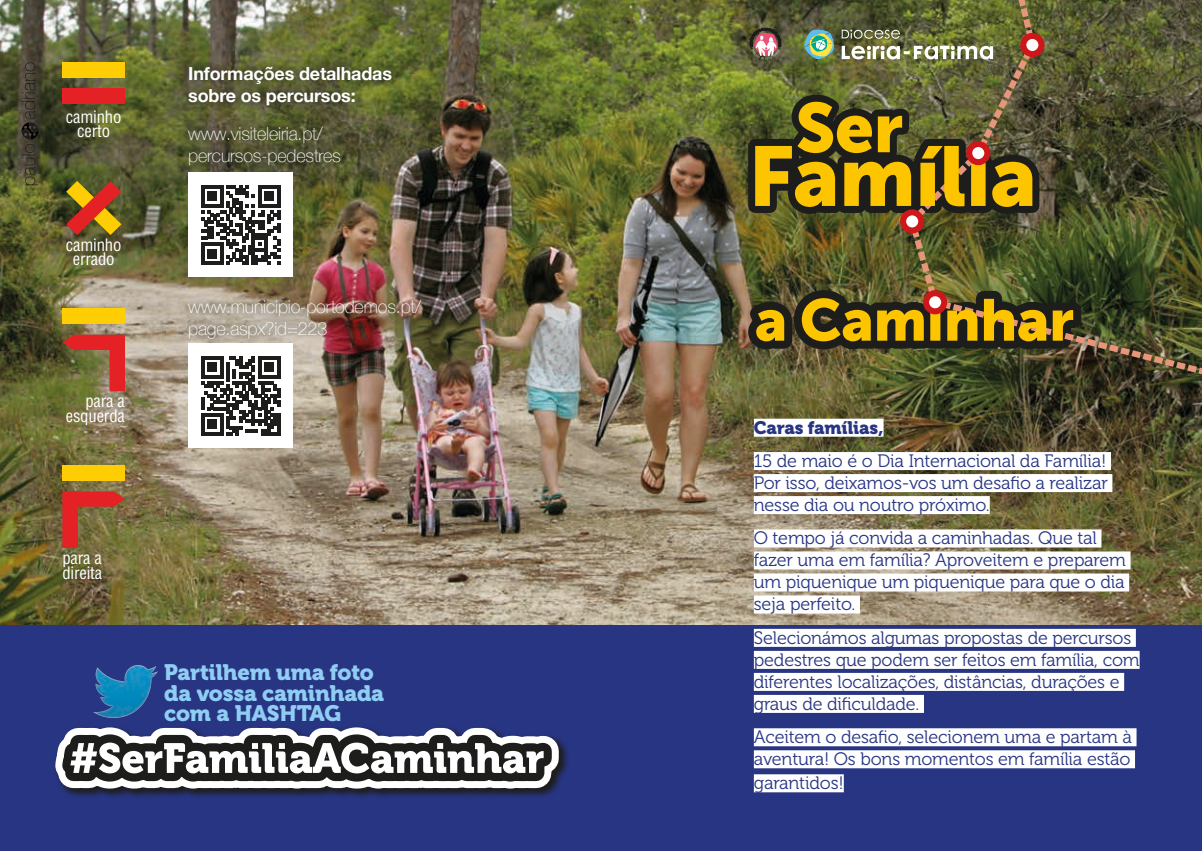
<style>
.page{position:relative;width:1202px;height:851px;background:#fff}
.page>*{position:absolute;margin:0;border:0;box-sizing:border-box;transform-origin:0 0}
.t1{font:22.2px/20.4px "Museo 900";letter-spacing:-.01em;color:#8fcdf2}
.t2{font:18px/22px "Museo 300";letter-spacing:-.01em;color:#283583}
.t3{font:100 18px/21.6px "Helvetica Neue";letter-spacing:-.01em;color:#fff}
.t4{font:700 18px/21.6px "Helvetica Neue";letter-spacing:-.01em;color:#fff}
.t5{font:18px "Museo 900";letter-spacing:-.01em;color:#283583}
.t6{font:condensed 16.8px/14.6px "Helvetica LT Std";letter-spacing:-.01em;color:#fff;text-align:center}
</style>
<div class="page">
<div style="left:0;top:602px;width:1202px;height:248px;background:#283583"></div>
<img style="left:0;top:0;width:1202px;height:624px">
<div style="left:754px;top:418px;width:130px;height:18px;background:#fff"></div>
<div style="left:754px;top:452px;width:357px;height:18px;background:#fff"></div>
<div style="left:754px;top:474px;width:358px;height:18px;background:#fff"></div>
<div style="left:754px;top:496px;width:236px;height:18px;background:#fff"></div>
<div style="left:754px;top:529px;width:347px;height:18px;background:#fff"></div>
<div style="left:754px;top:551px;width:376px;height:18px;background:#fff"></div>
<div style="left:754px;top:573px;width:375px;height:18px;background:#fff"></div>
<div style="left:754px;top:595px;width:106px;height:18px;background:#fff"></div>
<div style="left:754px;top:628px;width:382px;height:18px;background:#fff"></div>
<div style="left:754px;top:650px;width:386px;height:18px;background:#fff"></div>
<div style="left:754px;top:672px;width:370px;height:18px;background:#fff"></div>
<div style="left:754px;top:694px;width:170px;height:18px;background:#fff"></div>
<div style="left:754px;top:728px;width:382px;height:18px;background:#fff"></div>
<div style="left:754px;top:750px;width:381px;height:18px;background:#fff"></div>
<div style="left:754px;top:774px;width:90px;height:18px;background:#fff"></div>
<img style="left:178px;top:57px;width:252px;height:291px">
<div style="left:62px;top:62px;width:63px;height:16px;background:#fecd04"></div>
<div style="left:62px;top:88px;width:63px;height:16px;background:#e42125"></div>
<div style="left:62px;top:309px;width:63px;height:15px;background:#fecd04"></div>
<svg style="left:62px;top:335px;width:63px;height:56px"></svg>
<div style="left:62px;top:465px;width:63px;height:15px;background:#fecd04"></div>
<svg style="left:62px;top:491px;width:63px;height:57px"></svg>
<svg style="left:66px;top:181px;width:55px;height:54px"></svg>
<div style="left:188px;top:173px;width:105px;height:104px;background:#fff"></div>
<svg style="left:201px;top:185px;width:79px;height:79px"></svg>
<div style="left:188px;top:343px;width:105px;height:105px;background:#fff"></div>
<svg style="left:201px;top:356px;width:79px;height:79px"></svg>
<svg style="left:55px;top:712px;width:505px;height:85px"></svg>
<svg style="left:70px;top:742px;width:474px;height:31px"></svg>
<img style="left:94px;top:665px;width:64px;height:58px">
<img style="left:740px;top:0;width:462px;height:380px">
<svg style="left:22px;top:62px;width:17px;height:123px"></svg>
<p class="t6" style="left:66px;top:109px;width:57px">caminho certo</p>
<p class="t6" style="left:66px;top:237px;width:57px">caminho errado</p>
<p class="t6" style="left:66px;top:393px;width:61px;text-align:right">para a esquerda</p>
<p class="t4" style="left:188px;top:63px;width:205px">Informações detalhadas sobre os percursos:</p>
<p class="t3" style="left:188px;top:122px;width:154px">www.visiteleiria.pt/ percursos-pedestres</p>
<p class="t3" style="left:188px;top:295px;width:234px">www.municipio-portodemos.pt/ page.aspx?id=223</p>
<p class="t6" style="left:62px;top:550px;width:41px;text-align:left">para a direita</p>
<p class="t1" style="left:164px;top:662px;width:221px">Partilhem uma foto da vossa caminhada com a HASHTAG</p>
<p class="t5" style="left:754px;top:417px;width:131px">Caras famílias,</p>
<p class="t2" style="left:754px;top:450px;width:355px;text-align:justify">15 de maio é o Dia Internacional da Família!<br>Por isso, deixamos-vos um desafio a realizar nesse dia ou noutro próximo.</p>
<p class="t2" style="left:754px;top:527px;width:374px">O tempo já convida a caminhadas. Que tal fazer uma em família? Aproveitem e preparem um piquenique um piquenique para que o dia seja perfeito.</p>
<p class="t2" style="left:754px;top:627px;width:387px">Selecionámos algumas propostas de percursos pedestres que podem ser feitos em família, com diferentes localizações, distâncias, durações e graus de dificuldade.</p>
<p class="t2" style="left:754px;top:726px;width:380px">Aceitem o desafio, selecionem uma e partam à aventura! Os bons momentos em família estão</p>
<p class="t2" style="left:754px;top:772px;width:91px">garantidos!</p>
</div>
